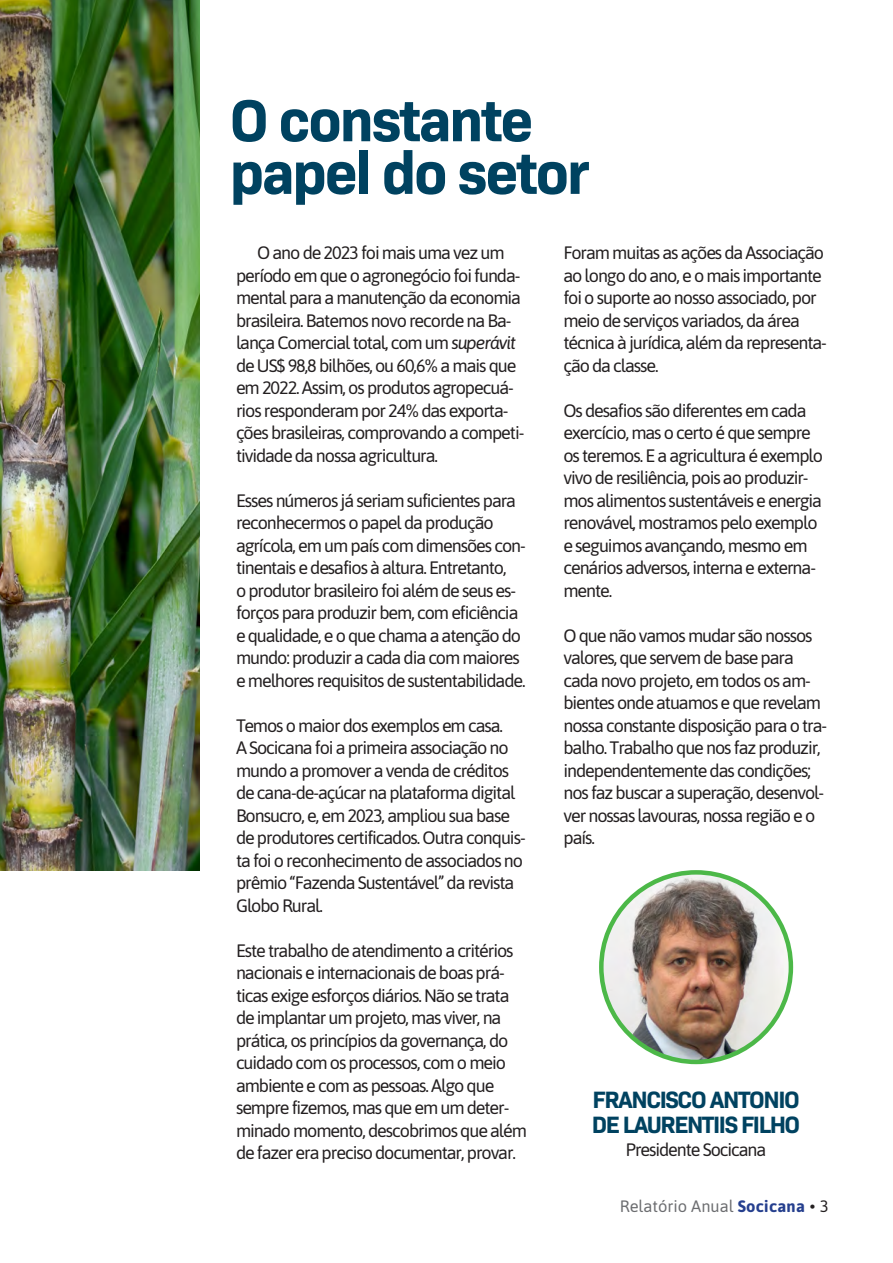
<style>
.page{position:relative;width:893px;height:1263px;background:#fff}
.page>*{position:absolute;margin:0;border:0;box-sizing:border-box;transform-origin:0 0}
.t1{font:700 60px "Bio Sans";letter-spacing:-.04em;color:#004260}
.t2{font:700 24px "Bio Sans";letter-spacing:-.06em;color:#004260}
.t3{font:18px/22.5px "Asap";letter-spacing:-.06em;color:#231f20}
.t4{font:16.5px "Asap";color:#6c6d70}
.s1{font-style:italic}
.s2{font-weight:700;color:#253f8e}
.s3{color:#231f20}
</style>
<div class="page">
<img style="left:0;top:0;width:199px;height:870px">
<img style="left:601px;top:872px;width:190px;height:190px;border-radius:95px">
<div style="left:599px;top:870px;width:194px;height:194px;border:4px solid #4cb848;border-radius:50%"></div>
<p class="t1" style="left:230px;top:74px;width:305px">O constante</p>
<p class="t1" style="left:230px;top:127px;width:361px">papel do setor</p>
<p class="t3" style="left:236px;top:241px;width:290px;text-indent:21px">O ano de 2023 foi mais uma vez um período em que o agronegócio foi funda&shy;mental para a manutenção da economia brasileira. Batemos novo recorde na Ba&shy;lança Comercial total, com um <span class="s1">superávit </span>de US$ 98,8 bilhões, ou 60,6% a mais que em 2022. Assim, os produtos agropecuá&shy;rios responderam por 24% das exporta&shy;ções brasileiras, comprovando a competi&shy;tividade da nossa agricultura.</p>
<p class="t3" style="left:236px;top:488px;width:291px">Esses números já seriam suficientes para reconhecermos o papel da produção agrícola, em um país com dimensões con&shy;tinentais e desafios à altura. Entretanto,<br>o produtor brasileiro foi além de seus es&shy;forços para produzir bem, com eficiência e qualidade, e o que chama a atenção do mundo: produzir a cada dia com maiores e melhores requisitos de sustentabilidade.</p>
<p class="t3" style="left:236px;top:713px;width:291px">Temos o maior dos exemplos em casa.<br>A Socicana foi a primeira associação no mundo a promover a venda de créditos de cana-de-açúcar na plataforma digital Bonsucro, e, em 2023, ampliou sua base de produtores certificados. Outra conquis&shy;ta foi o reconhecimento de associados no prêmio “Fazenda Sustentável” da revista Globo Rural.</p>
<p class="t3" style="left:236px;top:938px;width:293px">Este trabalho de atendimento a critérios nacionais e internacionais de boas prá&shy;ticas exige esforços diários. Não se trata de implantar um projeto, mas viver, na prática, os princípios da governança, do cuidado com os processos, com o meio ambiente e com as pessoas. Algo que sempre fizemos, mas que em um deter&shy;minado momento, descobrimos que além de fazer era preciso documentar, provar.</p>
<p class="t3" style="left:563px;top:241px;width:265px">Foram muitas as ações da Associação ao longo do ano, e o mais importante foi o suporte ao nosso associado, por meio de serviços variados, da área técnica à jurídica, além da representa&shy;ção da classe.</p>
<p class="t3" style="left:563px;top:398px;width:261px">Os desafios são diferentes em cada exercício, mas o certo é que sempre os teremos. E a agricultura é exemplo vivo de resiliência, pois ao produzir&shy;mos alimentos sustentáveis e energia renovável, mostramos pelo exemplo e seguimos avançando, mesmo em cenários adversos, interna e externa&shy;mente.</p>
<p class="t3" style="left:563px;top:623px;width:265px">O que não vamos mudar são nossos valores, que servem de base para cada novo projeto, em todos os am&shy;bientes onde atuamos e que revelam nossa constante disposição para o tra&shy;balho. Trabalho que nos faz produzir, independentemente das condições; nos faz buscar a superação, desenvol&shy;ver nossas lavouras, nossa região e o país.</p>
<p class="t2" style="left:592px;top:1081px;width:209px">FRANCISCO ANTONIO</p>
<p class="t2" style="left:592px;top:1106px;width:210px">DE LAURENTIIS FILHO</p>
<p class="t3" style="left:626px;top:1137px;width:142px">Presidente Socicana</p>
<p class="t4" style="left:620px;top:1194px;width:211px">Relatório Anual <span class="s2">Socicana</span> <span class="s3">• 3</span></p>
</div>
